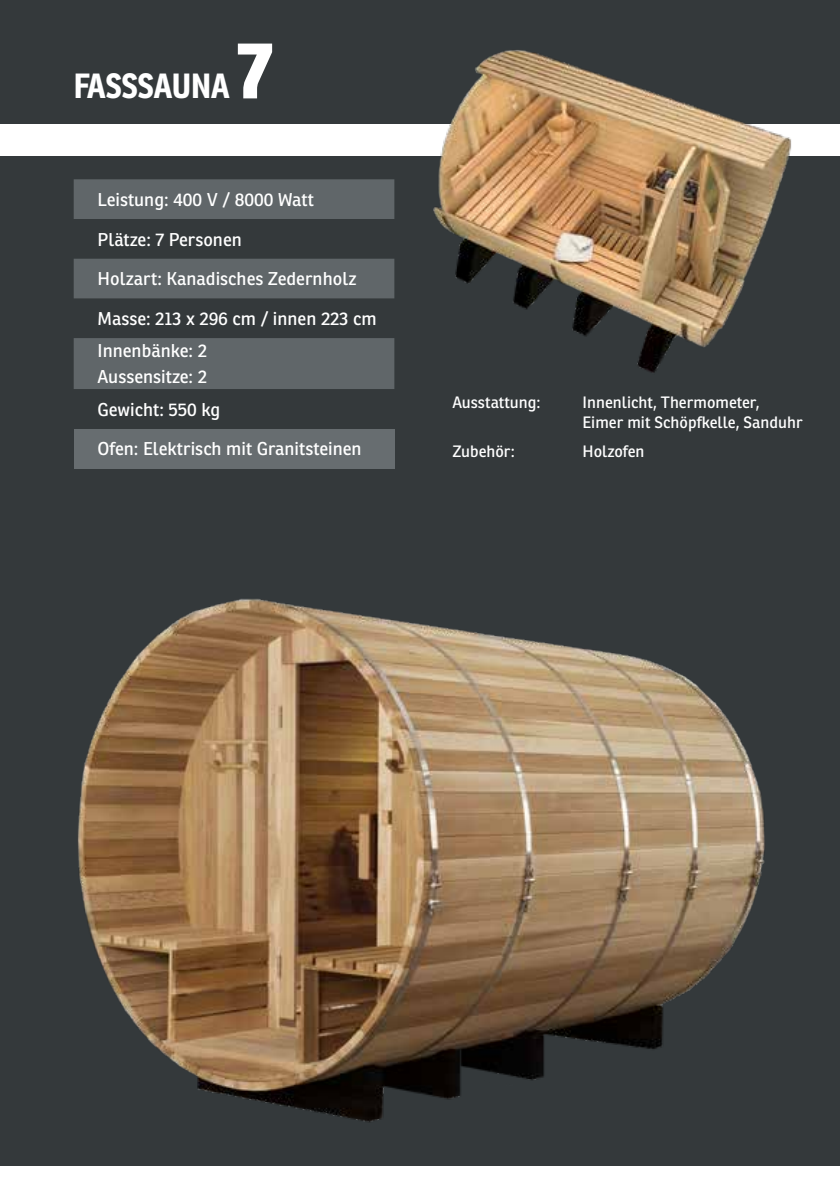
<style>
.page{position:relative;width:840px;height:1191px;background:#fff}
.page>*{position:absolute;margin:0;border:0;box-sizing:border-box;transform-origin:0 0}
.t1{font:800 80px "Ronnia Cond";color:#fff}
.t2{font:700 34px "Ronnia Cond";color:#fff}
.t3{font:18px/32.4px "Ronnia";color:#fff}
.t4{font:16px/19.2px "Ronnia";color:#fff}
</style>
<div class="page">
<div style="left:0;top:0;width:839px;height:1191px;background:#34393b"></div>
<div style="left:0;top:125px;width:839px;height:31px;background:#fff"></div>
<div style="left:0;top:1166px;width:839px;height:25px;background:#fff"></div>
<img style="left:77px;top:598px;width:688px;height:525px">
<img style="left:422px;top:50px;width:378px;height:323px">
<svg style="left:74px;top:179px;width:320px;height:210px;fill:#606669"></svg>
<div style="left:74px;top:429px;width:320px;height:39px;background:#676d70"></div>
<h2 class="t2" style="left:74px;top:64px;width:157px">FASSSAUNA</h2>
<h1 class="t1" style="left:236px;top:17px;width:38px">7</h1>
<p class="t3" style="left:97px;top:183px;width:218px">Leistung: 400 V / 8000 Watt</p>
<p class="t3" style="left:97px;top:223px;width:146px">Plätze: 7 Personen</p>
<p class="t3" style="left:97px;top:263px;width:260px">Holzart: Kanadisches Zedernholz</p>
<p class="t3" style="left:97px;top:302px;width:280px">Masse: 213 x 296 cm / innen 223 cm<br>Innenbänke: 2</p>
<p class="t3" style="left:97px;top:361px;width:124px">Aussensitze: 2<br>Gewicht: 550 kg</p>
<p class="t3" style="left:97px;top:433px;width:265px">Ofen: Elektrisch mit Granitsteinen</p>
<p class="t4" style="left:452px;top:393px;width:89px">Ausstattung:</p>
<p class="t4" style="left:582px;top:393px;width:222px">Innenlicht, Thermometer,<br>Eimer mit Schöpfkelle, Sanduhr</p>
<p class="t4" style="left:452px;top:441px;width:64px">Zubehör:</p>
<p class="t4" style="left:582px;top:441px;width:64px">Holzofen</p>
</div>
